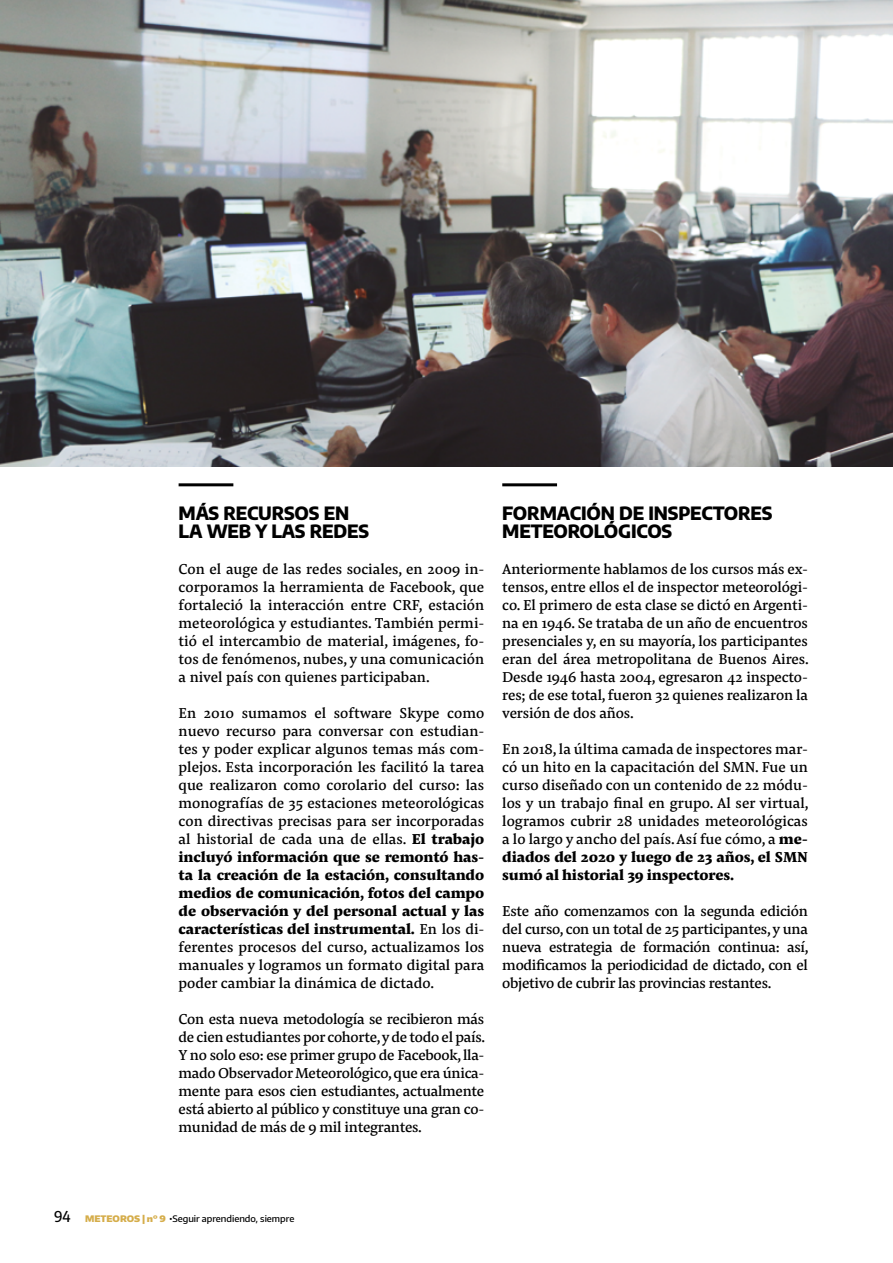
<style>
.page{position:relative;width:893px;height:1263px;background:#fff}
.page>*{position:absolute;margin:0;border:0;box-sizing:border-box;transform-origin:0 0}
.t1{font:800 18px/18px "Encode Sans";letter-spacing:-.01em;color:#000}
.t2{font:15px/18px "Pensum Pro";letter-spacing:-.01em;color:#000;text-align:justify}
.t3{font:500 15px "Encode Sans Condensed";color:#000}
.t4{font:500 9px "Encode Sans";color:#000}
.s1{font-weight:800}
.s2{font-weight:900;color:#d5ad4a}
.s3{font-family:"Fira Sans";font-weight:400}
</style>
<div class="page">
<hr style="left:179px;top:483px;width:54px;height:3px;background:#000">
<hr style="left:502px;top:483px;width:55px;height:3px;background:#000">
<img style="left:0;top:0;width:893px;height:466px">
<p class="t1" style="left:179px;top:503px;width:192px">MÁS RECURSOS EN<br>LA WEB Y LAS REDES</p>
<p class="t2" style="left:179px;top:560px;width:307px">Con el auge de las redes sociales, en 2009 in&shy;corporamos la herramienta de Facebook, que fortaleció la interacción entre CRF, estación meteorológica y estudiantes. También permi&shy;tió el intercambio de material, imágenes, fo&shy;tos de fenómenos, nubes, y una comunicación a nivel país con quienes participaban.</p>
<p class="t2" style="left:179px;top:704px;width:307px">En 2010 sumamos el software Skype como nuevo recurso para conversar con estudian&shy;tes y poder explicar algunos temas más com&shy;plejos. Esta incorporación les facilitó la tarea que realizaron como corolario del curso: las monografías de 35 estaciones meteorológicas con directivas precisas para ser incorporadas al historial de cada una de ellas. <span class="s1">El trabajo incluyó información que se remontó has&shy;ta la creación de la estación, consultando medios de comunicación, fotos del campo de observación y del personal actual y las características del instrumental.</span> En los di&shy;ferentes procesos del curso, actualizamos los manuales y logramos un formato digital para poder cambiar la dinámica de dictado.</p>
<p class="t2" style="left:179px;top:1010px;width:308px">Con esta nueva metodología se recibieron más de cien estudiantes por cohorte, y de todo el país.<br>Y no solo eso: ese primer grupo de Facebook, lla&shy;mado Observador Meteorológico, que era única&shy;mente para esos cien estudiantes, actualmente está abierto al público y constituye una gran co&shy;munidad de más de 9 mil integrantes.</p>
<p class="t1" style="left:502px;top:503px;width:272px">FORMACIÓN DE INSPECTORES<br>METEOROLÓGICOS</p>
<p class="t2" style="left:502px;top:560px;width:308px">Anteriormente hablamos de los cursos más ex&shy;tensos, entre ellos el de inspector meteorológi&shy;co. El primero de esta clase se dictó en Argenti&shy;na en 1946. Se trataba de un año de encuentros presenciales y, en su mayoría, los participantes eran del área metropolitana de Buenos Aires.<br>Desde 1946 hasta 2004, egresaron 42 inspecto&shy;res; de ese total, fueron 32 quienes realizaron la versión de dos años.</p>
<p class="t2" style="left:502px;top:740px;width:308px">En 2018, la última camada de inspectores mar&shy;có un hito en la capacitación del SMN. Fue un curso diseñado con un contenido de 22 módu&shy;los y un trabajo final en grupo. Al ser virtual, logramos cubrir 28 unidades meteorológicas a lo largo y ancho del país. Así fue cómo, a <span class="s1">me&shy;diados del 2020 y luego de 23 años, el SMN sumó al historial 39 inspectores.</span></p>
<p class="t2" style="left:502px;top:902px;width:308px">Este año comenzamos con la segunda edición del curso, con un total de 25 participantes, y una nueva estrategia de formación continua: así, modificamos la periodicidad de dictado, con el objetivo de cubrir las provincias restantes.</p>
<p class="t3" style="left:54px;top:1207px;width:18px">94</p>
<p class="t4" style="left:85px;top:1212px;width:211px"><span class="s2">METEOROS | n° 9</span> <span class="s3">•</span>Seguir aprendiendo, siempre</p>
</div>
